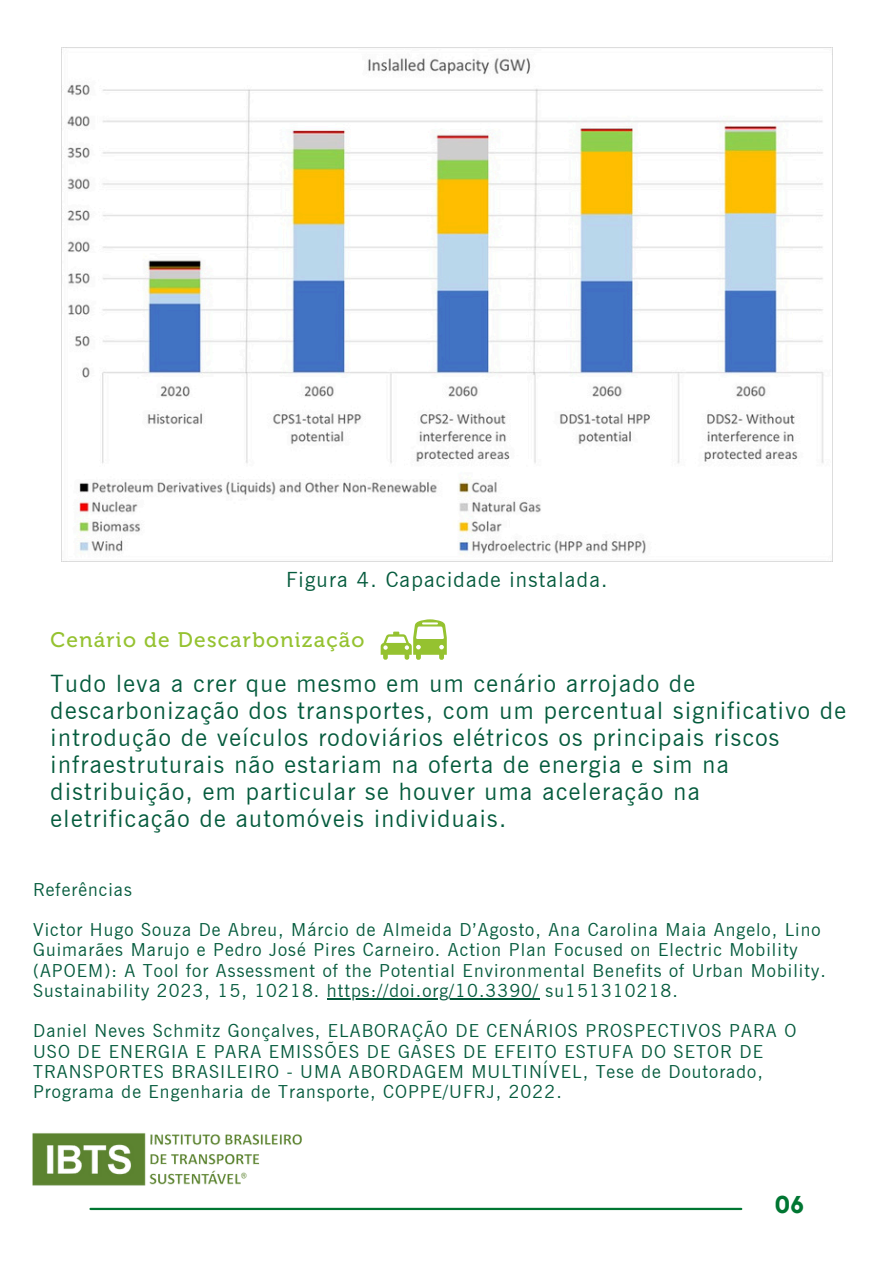
<style>
.page{position:relative;width:894px;height:1264px;background:#fff}
.page>*{position:absolute;margin:0;border:0;box-sizing:border-box;transform-origin:0 0}
.t1{font:700 24.3px "Kollektif";color:#007632}
.t2{font:24px/27px "News Gothic BT";letter-spacing:.06em;color:#055b3d}
.t3{font:21px "News Gothic BT";letter-spacing:.06em;color:#055b3d}
.t4{font:21px "Museo 500";letter-spacing:.06em;color:#95c230}
.t5{font:18px/20.2px "News Gothic BT";letter-spacing:.06em;color:#055b3d}
</style>
<div class="page">
<hr style="left:90px;top:1207px;width:651px;height:2px;background:#007632">
<img style="left:32px;top:1133px;width:270px;height:53px">
<img style="left:61px;top:47px;width:771px;height:514px">
<svg style="left:380px;top:619px;width:66px;height:41px"></svg>
<hr style="left:327px;top:998px;width:212px;height:1px;background:#055b3d">
<h3 class="t3" style="left:286px;top:567px;width:323px">Figura 4. Capacidade instalada.</h3>
<h2 class="t4" style="left:51px;top:627px;width:315px">Cenário de Descarbonização</h2>
<p class="t2" style="left:51px;top:670px;width:796px">Tudo leva a crer que mesmo em um cenário arrojado de descarbonização dos transportes, com um percentual significativo de introdução de veículos rodoviários elétricos os principais riscos infraestruturais não estariam na oferta de energia e sim na distribuição, em particular se houver uma aceleração na<br>eletrificação de automóveis individuais.</p>
<h1 class="t5" style="left:33px;top:879px;width:100px">Referências</h1>
<p class="t5" style="left:33px;top:919px;width:794px">Victor Hugo Souza De Abreu, Márcio de Almeida D’Agosto, Ana Carolina Maia Angelo, Lino Guimarães Marujo e Pedro José Pires Carneiro. Action Plan Focused on Electric Mobility (APOEM): A Tool for Assessment of the Potential Environmental Benefits of Urban Mobility.<br>Sustainability 2023, 15, 10218. https://doi.org/10.3390/ su151310218.</p>
<p class="t5" style="left:33px;top:1020px;width:764px">Daniel Neves Schmitz Gonçalves, ELABORAÇÃO DE CENÁRIOS PROSPECTIVOS PARA O USO DE ENERGIA E PARA EMISSÕES DE GASES DE EFEITO ESTUFA DO SETOR DE TRANSPORTES BRASILEIRO - UMA ABORDAGEM MULTINÍVEL, Tese de Doutorado, Programa de Engenharia de Transporte, COPPE/UFRJ, 2022.</p>
<p class="t1" style="left:774px;top:1193px;width:31px">06</p>
</div>
